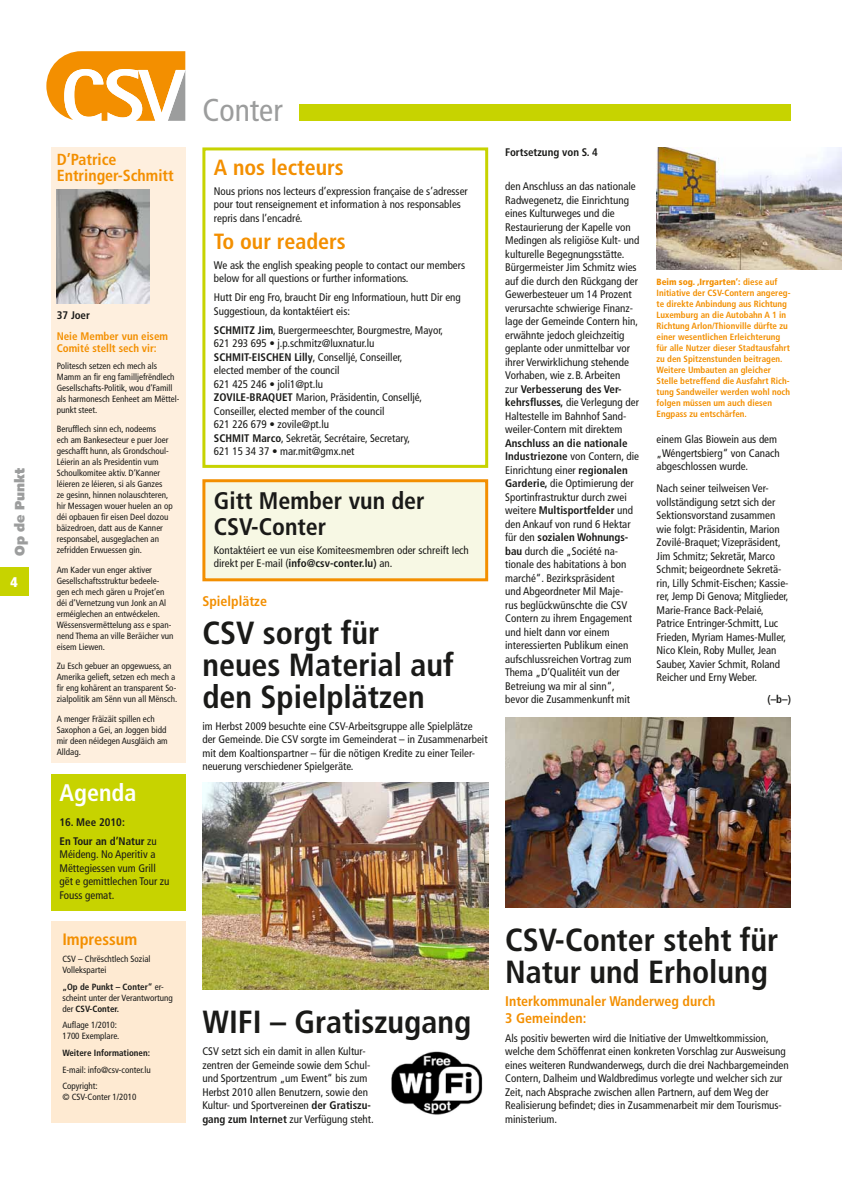
<style>
.page{position:relative;width:842px;height:1191px;background:#fff}
.page>*{position:absolute;margin:0;border:0;box-sizing:border-box;transform-origin:0 0}
.t1{font:700 condensed 32px/32px "Frutiger LT Std";color:#1a1a18}
.t2{font:condensed 31.7px "Frutiger LT Std";color:#9c9d9d}
.t3{font:700 condensed 24px/26px "Frutiger LT Std";color:#1a1a18}
.t4{font:700 condensed 24px "Frutiger LT Std";color:#fff}
.t5{font:700 condensed 22px "Frutiger LT Std";color:#f38f00}
.t6{font:700 condensed 16.5px "Frutiger LT Std";color:#f38f00}
.t7{font:700 condensed 16px/16px "Frutiger LT Std";color:#f38f00}
.t8{font:700 condensed 14px/16.8px "Frutiger LT Std";color:#f38f00}
.t9{font:900 condensed 14px "Frutiger LT Std";color:#fff}
.t10{font:900 13.6px "Syntax LT Std";color:#9c9d9d}
.t11{font:condensed 11px/13.5px "Frutiger LT Std";color:#1a1a18}
.t12{font:700 condensed 11px/19.2px "Frutiger LT Std";color:#1a1a18}
.t13{font:700 condensed 11px/12px "Frutiger LT Std";color:#f38f00}
.t14{font:condensed 9px/11px "Frutiger LT Std";color:#1a1a18}
.t15{font:700 condensed 9px/11px "Frutiger LT Std";color:#f38f00}
.t16{font:700 condensed 9px "Frutiger LT Std";color:#1a1a18}
.s1{font-weight:400}
.s2{font-weight:700}
.s3{font-weight:900}
</style>
<div class="page">
<div style="left:51px;top:147px;width:134px;height:616px;background:#feefde"></div>
<div style="left:299px;top:104px;width:492px;height:17px;background:#c7d300"></div>
<img style="left:505px;top:717px;width:286px;height:190px">
<img style="left:657px;top:147px;width:185px;height:122px">
<img style="left:57px;top:190px;width:92px;height:113px">
<div style="left:202px;top:147px;width:286px;height:321px;border:3px solid #c7d300"></div>
<img style="left:202px;top:782px;width:286px;height:207px">
<div style="left:51px;top:774px;width:134px;height:136px;background:#c7d300"></div>
<div style="left:204px;top:481px;width:283px;height:99px;background:#f7f8e4"></div>
<div style="left:202px;top:479px;width:286px;height:102px;border:3px solid #f38f00"></div>
<div style="left:51px;top:921px;width:134px;height:202px;background:#feead2"></div>
<img style="left:391px;top:1051px;width:92px;height:64px">
<div style="left:0;top:567px;width:28px;height:28px;background:#c7d300"></div>
<svg style="left:46px;top:51px;width:139px;height:70px"></svg>
<p class="t10" style="left:12px;top:556px;width:90px;rotate:-90deg">Op de Punkt</p>
<p class="t9" style="left:11px;top:573px;width:9px">4</p>
<h3 class="t7" style="left:57px;top:152px;width:119px">D’Patrice<br>Entringer-Schmitt</h3>
<p class="t12" style="left:57px;top:306px;width:35px">37 Joer</p>
<p class="t13" style="left:57px;top:330px;width:113px">Neie Member vun eisem<br>Comité stellt sech vir:</p>
<p class="t14" style="left:57px;top:360px;width:124px">Politesch setzen ech mech als<br>Mamm an fir eng familljefrëndlech<br>Gesellschafts-Politik, wou d’Famill als harmonesch Eenheet am Mëttel&shy;punkt steet.</p>
<p class="t14" style="left:57px;top:423px;width:117px">Berufflech sinn ech, nodeems<br>ech am Bankesecteur e puer Joer geschafft hunn, als Grondschoul-<br>Léierin an als Presidentin vum<br>Schoulkomitee aktiv. D’Kanner léieren ze léieren, si als Ganzes<br>ze gesinn, hinnen nolauschteren, hir Messagen wouer huelen an op déi opbauen fir eisen Deel dozou bäizedroen, datt aus de Kanner responsabel, ausgeglachen an zefridden Erwuessen gin.</p>
<p class="t14" style="left:57px;top:564px;width:118px">Am Kader vun enger aktiver<br>Gesellschaftsstruktur bedeele&shy;gen ech mech gären u Projet’en déi d’Vernetzung vun Jonk an Al erméiglechen an entwéckelen.<br>Wëssensvermëttelung ass e span&shy;nend Thema an ville Beräicher vun eisem Liewen.</p>
<p class="t14" style="left:57px;top:660px;width:122px">Zu Esch gebuer an opgewuess, an Amerika gelieft, setzen ech mech a fir eng kohärent an transparent So&shy;zialpolitik am Sënn vun all Mënsch.</p>
<p class="t14" style="left:57px;top:713px;width:113px">A menger Fräizäit spillen ech<br>Saxophon a Gei, an Joggen bidd mir deen néidegen Ausgläich am<br>Alldag.</p>
<h3 class="t4" style="left:60px;top:778px;width:78px">Agenda</h3>
<p class="t12" style="left:60px;top:812px;width:99px">16. Mee 2010:<br>En Tour an d’Natur <span class="s1">zu</span></p>
<p class="t11" style="left:60px;top:847px;width:111px">Méideng. No Aperitiv a<br>Mëttegiessen vum Grill gët e gemittlechen Tour zu<br>Fouss gemat.</p>
<h3 class="t6" style="left:62px;top:929px;width:77px">Impressum</h3>
<p class="t14" style="left:62px;top:953px;width:90px">CSV – Chrëschtlech Sozial<br>Vollekspartei</p>
<p class="t14" style="left:62px;top:981px;width:112px"><span class="s2">„Op de Punkt – Conter“</span> er&shy;scheint unter der Verantwortung der <span class="s2">CSV-Conter.</span></p>
<p class="t14" style="left:62px;top:1019px;width:58px">Auflage 1/2010:<br>1700 Exemplare.</p>
<p class="t16" style="left:62px;top:1047px;width:89px">Weitere Informationen:</p>
<p class="t14" style="left:62px;top:1061px;width:90px;line-height:16.7px">E-mail: info@csv-conter.lu<br>Copyright:</p>
<p class="t14" style="left:62px;top:1091px;width:76px">© CSV-Conter 1/2010</p>
<h2 class="t2" style="left:202px;top:91px;width:82px">Conter</h2>
<h3 class="t5" style="left:214px;top:155px;width:131px">A nos lecteurs</h3>
<p class="t11" style="left:214px;top:184px;width:255px">Nous prions nos lecteurs d’expression française de s’adresser pour tout renseignement et information à nos responsables repris dans l’encadré.</p>
<h3 class="t5" style="left:214px;top:229px;width:133px">To our readers</h3>
<p class="t11" style="left:214px;top:258px;width:253px">We ask the english speaking people to contact our members below for all questions or further informations.</p>
<p class="t11" style="left:214px;top:291px;width:248px">Hutt Dir eng Fro, braucht Dir eng Informatioun, hutt Dir eng<br>Suggestioun, da kontaktéiert eis:</p>
<p class="t11" style="left:214px;top:323px;width:231px"><span class="s2">SCHMITZ Jim</span>, Buergermeeschter, Bourgmestre, Mayor, 621 293 695 • j.p.schmitz@luxnatur.lu <span class="s2">SCHMIT-EISCHEN Lilly</span>, Conselljé, Conseiller,<br>elected member of the council<br>621 425 246 • joli1@pt.lu<br><span class="s2">ZOVILE-BRAQUET</span> Marion, Präsidentin, Conselljé, Conseiller, elected member of the council<br>621 226 679 • zovile@pt.lu<br><span class="s2">SCHMIT Marco</span>, Sekretär, Secrétaire, Secretary,<br>621 15 34 37 • mar.mit@gmx.net</p>
<h3 class="t3" style="left:214px;top:487px;width:212px">Gitt Member vun der<br>CSV-Conter</h3>
<p class="t11" style="left:214px;top:543px;width:256px">Kontaktéiert ee vun eise Komiteesmembren oder schreift Iech direkt per E-mail (<span class="s2">info@csv-conter.lu)</span> an.</p>
<p class="t8" style="left:202px;top:593px;width:66px">Spielplätze</p>
<h1 class="t1" style="left:202px;top:616px;width:253px">CSV sorgt für neues Material auf den Spielplätzen</h1>
<p class="t11" style="left:202px;top:719px;width:287px">im Herbst 2009 besuchte eine CSV-Arbeitsgruppe alle Spielplätze der Gemeinde. Die CSV sorgte im Gemeinderat – in Zusammenarbeit mit dem Koaltionspartner – für die nötigen Kredite zu einer Teiler&shy;neuerung verschiedener Spielgeräte.</p>
<p class="t12" style="left:505px;top:142px;width:94px">Fortsetzung von S. 4</p>
<p class="t11" style="left:505px;top:180px;width:136px">den Anschluss an das nationale<br>Radwegenetz, die Einrichtung eines Kulturweges und die<br>Restaurierung der Kapelle von<br>Medingen als religiöse Kult- und kulturelle Begegnungsstätte.<br>Bürgermeister Jim Schmitz wies auf die durch den Rückgang der<br>Gewerbesteuer um 14 Prozent verursachte schwierige Finanz&shy;lage der Gemeinde Contern hin, erwähnte jedoch gleichzeitig geplante oder unmittelbar vor ihrer Verwirklichung stehende<br>Vorhaben, wie z.B. Arbeiten<br>zur <span class="s2">Verbesserung des Ver&shy;kehrsflusses,</span> die Verlegung der<br>Haltestelle im Bahnhof Sand&shy;weiler-Contern mit direktem</p>
<p class="t11" style="left:505px;top:436px;width:135px"><span class="s2">Anschluss an die nationale<br>Industriezone</span> von Contern, die<br>Einrichtung einer <span class="s2">regionalen<br>Garderie,</span> die Optimierung der<br>Sportinfrastruktur durch zwei weitere <span class="s2">Multisportfelder</span> und den Ankauf von rund 6 Hektar für den <span class="s2">sozialen Wohnungs&shy;bau</span> durch die „Société na&shy;tionale des habitations à bon marché“. Bezirkspräsident<br>und Abgeordneter Mil Maje-<br>rus beglückwünschte die CSV<br>Contern zu ihrem Engagement und hielt dann vor einem interessierten Publikum einen aufschlussreichen Vortrag zum<br>Thema „D’Qualitéit vun der<br>Betreiung wa mir al sinn“, bevor die Zusammenkunft mit</p>
<p class="t11" style="left:657px;top:432px;width:125px">einem Glas Biowein aus dem „Wéngertsbierg“ von Canach abgeschlossen wurde.</p>
<p class="t15" style="left:657px;top:276px;width:135px"><span class="s3">Beim sog. ‚Irrgarten’:</span> diese auf Initiative der CSV-Contern angereg&shy;te direkte Anbindung aus Richtung Luxemburg an die Autobahn A 1 in Richtung Arlon/Thionville dürfte zu einer wesentlichen Erleichterung für alle Nutzer dieser Stadtausfahrt zu den Spitzenstunden beitragen.<br>Weitere Umbauten an gleicher Stelle betreffend die Ausfahrt Rich&shy;tung Sandweiler werden wohl noch folgen müssen um auch diesen Engpass zu entschärfen.</p>
<p class="t11" style="left:657px;top:481px;width:133px">Nach seiner teilweisen Ver&shy;vollständigung setzt sich der<br>Sektionsvorstand zusammen wie folgt: Präsidentin, Marion<br>Zovilé-Braquet; Vizepräsident,<br>Jim Schmitz; Sekretär, Marco<br>Schmit; beigeordnete Sekretä&shy;rin, Lilly Schmit-Eischen; Kassie&shy;rer, Jemp Di Genova; Mitglieder,<br>Marie-France Back-Pelaié,<br>Patrice Entringer-Schmitt, Luc<br>Frieden, Myriam Hames-Muller,<br>Nico Klein, Roby Muller, Jean<br>Sauber, Xavier Schmit, Roland<br>Reicher und Erny Weber.</p>
<p class="t12" style="left:767px;top:689px;width:25px">(–b–)</p>
<h1 class="t1" style="left:202px;top:1006px;width:270px">WIFI – Gratiszugang</h1>
<p class="t11" style="left:202px;top:1045px;width:173px">CSV setzt sich ein damit in allen Kultur&shy;zentren der Gemeinde sowie dem Schul&shy;und Sportzentrum „um Ewent“ bis zum Herbst 2010 allen Benutzern, sowie den Kultur- und Sportvereinen <span class="s2">der Gratiszu&shy;gang zum Internet</span> zur Verfügung steht.</p>
<h1 class="t1" style="left:505px;top:924px;width:275px">CSV-Conter steht für<br>Natur und Erholung</h1>
<p class="t8" style="left:505px;top:992px;width:212px">Interkommunaler Wanderweg durch<br>3 Gemeinden:</p>
<p class="t11" style="left:505px;top:1031px;width:285px">Als positiv bewerten wird die Initiative der Umweltkommission, welche dem Schöffenrat einen konkreten Vorschlag zur Ausweisung eines weiteren Rundwanderwegs, durch die drei Nachbargemeinden Contern, Dalheim und Waldbredimus vorlegte und welcher sich zur Zeit, nach Absprache zwischen allen Partnern, auf dem Weg der Realisierung befindet; dies in Zusammenarbeit mir dem Tourismus&shy;ministerium.</p>
</div>
